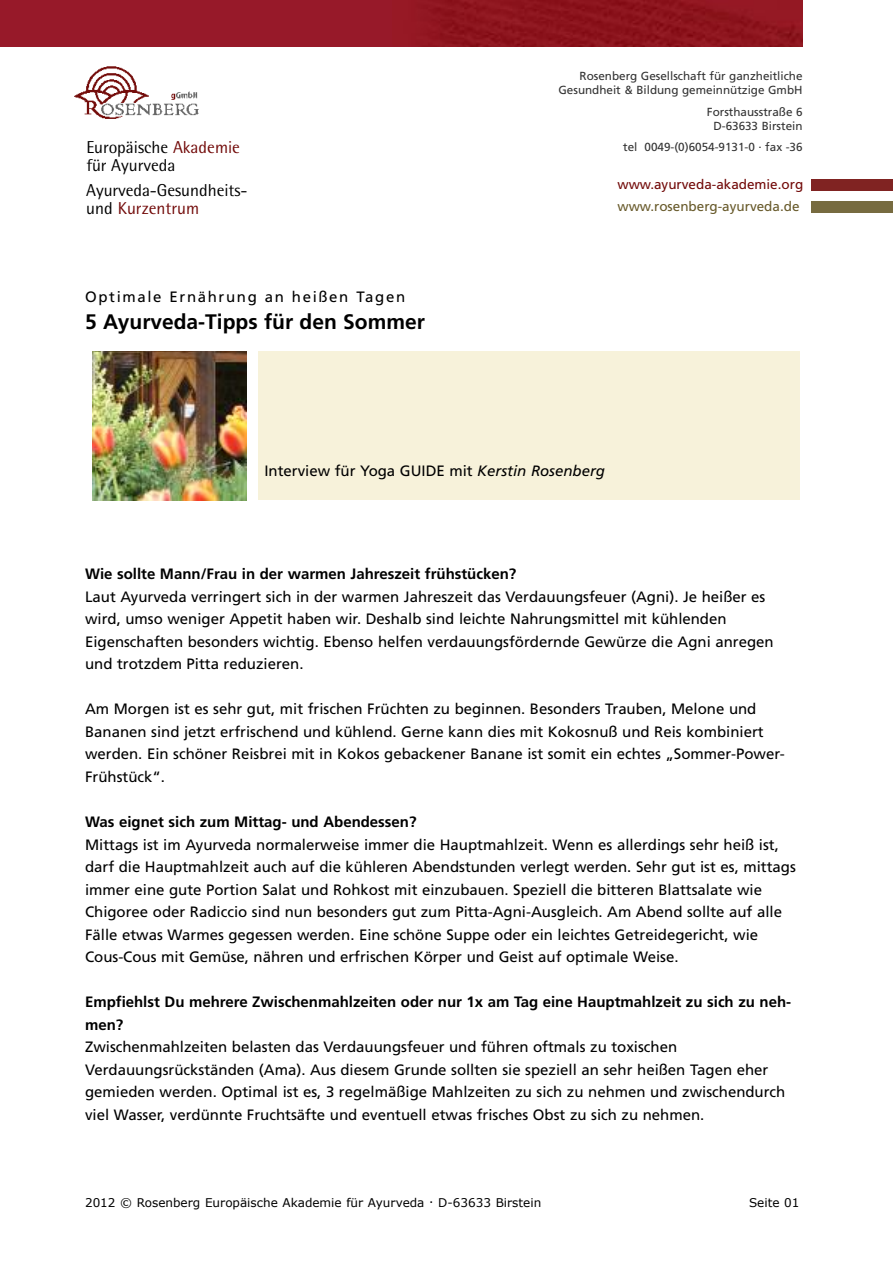
<style>
.page{position:relative;width:893px;height:1263px;background:#fff}
.page>*{position:absolute;margin:0;border:0;box-sizing:border-box;transform-origin:0 0}
.t1{font:700 21px "Frutiger LT";color:#000}
.t2{font:17.25px/18px "Rotis Semi Sans";color:#000}
.t3{font:15px/22.5px "Frutiger LT";color:#000}
.t4{font:700 15px/22.5px "Frutiger LT";color:#000}
.t5{font:15px "Frutiger LT";letter-spacing:.11em;color:#000}
.t6{font:13.5px "Frutiger LT";color:#720a09}
.t7{font:13.5px "Frutiger LT";color:#685a2b}
.t8{font:12px "Verdana";color:#000}
.t9{font:11.7px/14.1px "Frutiger LT";color:#333;text-align:right}
.s1{color:#720a09}
.s2{font-style:italic}
</style>
<div class="page">
<div style="left:0;top:0;width:803px;height:47px;background:linear-gradient(to right,#991a2c,#8b131b)"></div>
<div style="left:258px;top:351px;width:541px;height:148px;background:#f7f2da"></div>
<img style="left:74px;top:66px;width:125px;height:53px">
<div style="left:811px;top:180px;width:82px;height:11px;background:#802322"></div>
<div style="left:811px;top:201px;width:82px;height:11px;background:#776b40"></div>
<img style="left:92px;top:351px;width:154px;height:149px">
<p class="t9" style="left:558px;top:70px;width:246px">Rosenberg Gesellschaft für ganzheitliche<br>Gesundheit &amp; Bildung gemeinnützige GmbH</p>
<p class="t9" style="left:707px;top:106px;width:97px;text-align:center">Forsthausstraße 6<br>D-63633 Birstein</p>
<p class="t9" style="left:623px;top:141px;width:181px">tel 0049-(0)6054-9131-0 . fax -36</p>
<p class="t2" style="left:86px;top:140px;width:155px">Europäische <span class="s1">Akademie </span>für Ayurveda</p>
<p class="t2" style="left:86px;top:183px;width:163px">Ayurveda-Gesundheits&shy;und <span class="s1">Kurzentrum</span></p>
<p class="t6" style="left:617px;top:179px;width:187px">www.ayurveda-akademie.org</p>
<p class="t7" style="left:617px;top:201px;width:184px">www.rosenberg-ayurveda.de</p>
<p class="t5" style="left:85px;top:291px;width:322px">Optimale Ernährung an heißen Tagen</p>
<h1 class="t1" style="left:85px;top:314px;width:341px">5 Ayurveda-Tipps für den Sommer</h1>
<p class="t3" style="left:264px;top:461px;width:342px">Interview für Yoga GUIDE mit <span class="s2">Kerstin Rosenberg</span></p>
<p class="t4" style="left:85px;top:564px;width:433px">Wie sollte Mann/Frau in der warmen Jahreszeit frühstücken?</p>
<p class="t3" style="left:85px;top:587px;width:690px">Laut Ayurveda verringert sich in der warmen Jahreszeit das Verdauungsfeuer (Agni). Je heißer es wird, umso weniger Appetit haben wir. Deshalb sind leichte Nahrungsmittel mit kühlenden Eigenschaften besonders wichtig. Ebenso helfen verdauungsfördernde Gewürze die Agni anregen und trotzdem Pitta reduzieren.</p>
<p class="t3" style="left:85px;top:699px;width:701px">Am Morgen ist es sehr gut, mit frischen Früchten zu beginnen. Besonders Trauben, Melone und Bananen sind jetzt erfrischend und kühlend. Gerne kann dies mit Kokosnuß und Reis kombiniert werden. Ein schöner Reisbrei mit in Kokos gebackener Banane ist somit ein echtes „Sommer-Power-Frühstück“.</p>
<p class="t4" style="left:85px;top:812px;width:333px">Was eignet sich zum Mittag- und Abendessen?</p>
<p class="t3" style="left:85px;top:834px;width:712px">Mittags ist im Ayurveda normalerweise immer die Hauptmahlzeit. Wenn es allerdings sehr heiß ist, darf die Hauptmahlzeit auch auf die kühleren Abendstunden verlegt werden. Sehr gut ist es, mittags immer eine gute Portion Salat und Rohkost mit einzubauen. Speziell die bitteren Blattsalate wie Chigoree oder Radiccio sind nun besonders gut zum Pitta-Agni-Ausgleich. Am Abend sollte auf alle Fälle etwas Warmes gegessen werden. Eine schöne Suppe oder ein leichtes Getreidegericht, wie Cous-Cous mit Gemüse, nähren und erfrischen Körper und Geist auf optimale Weise.</p>
<p class="t4" style="left:85px;top:992px;width:708px">Empfiehlst Du mehrere Zwischenmahlzeiten oder nur 1x am Tag eine Hauptmahlzeit zu sich zu neh&shy;men?</p>
<p class="t3" style="left:85px;top:1037px;width:702px">Zwischenmahlzeiten belasten das Verdauungsfeuer und führen oftmals zu toxischen Verdauungsrückständen (Ama). Aus diesem Grunde sollten sie speziell an sehr heißen Tagen eher gemieden werden. Optimal ist es, 3 regelmäßige Mahlzeiten zu sich zu nehmen und zwischendurch viel Wasser, verdünnte Fruchtsäfte und eventuell etwas frisches Obst zu sich zu nehmen.</p>
<p class="t8" style="left:85px;top:1195px;width:458px">2012 © Rosenberg Europäische Akademie für Ayurveda . D-63633 Birstein</p>
<p class="t8" style="left:749px;top:1195px;width:52px">Seite 01</p>
</div>
